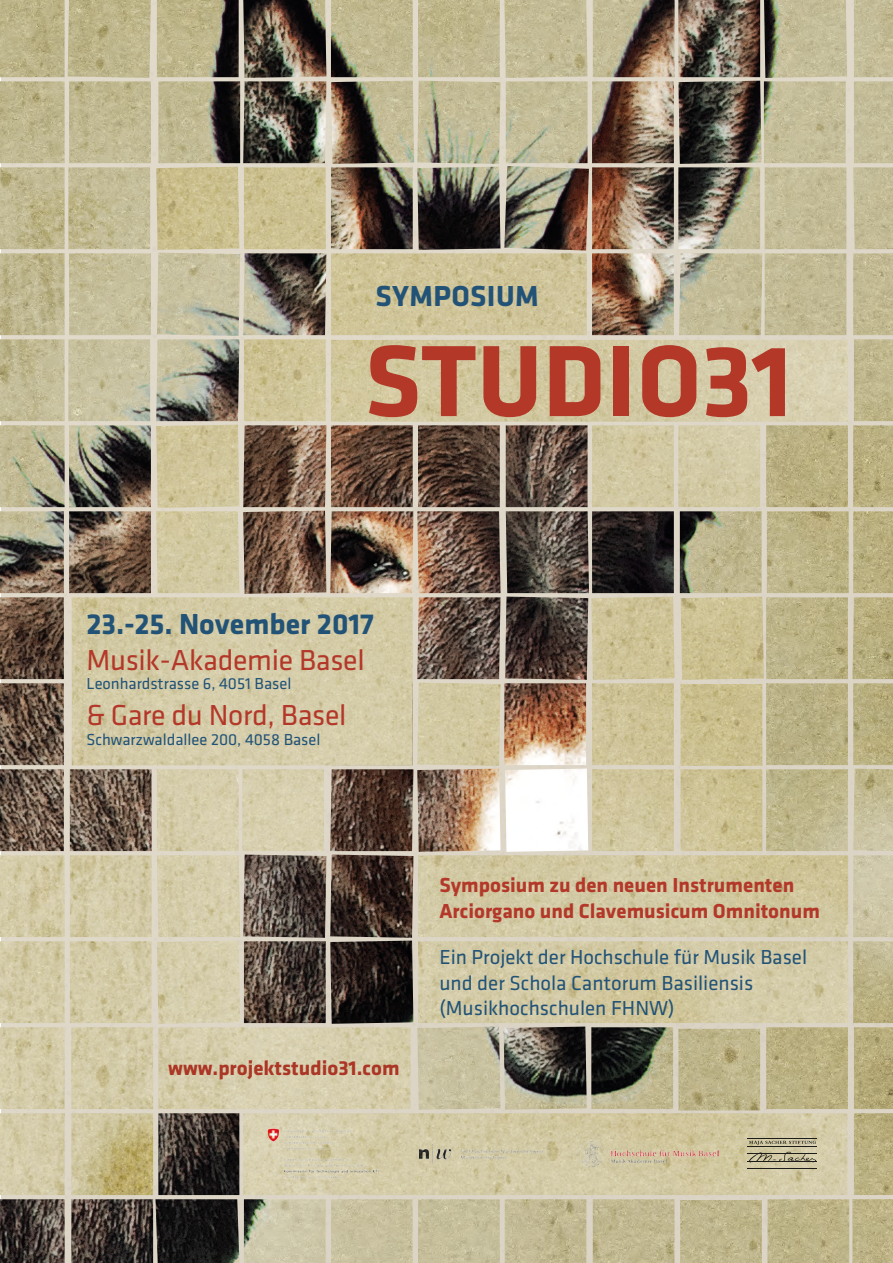
<style>
.page{position:relative;width:893px;height:1263px;background:#fff}
.page>*{position:absolute;margin:0;border:0;box-sizing:border-box;transform-origin:0 0}
.t1{font:700 105px "Klavika";letter-spacing:.005em;color:#b33828}
.t2{font:30px "Klavika";letter-spacing:-.01em;color:#b43829}
.t3{font:700 30px "Klavika";color:#225377}
.t4{font:21px/25.2px "Klavika";color:#225377}
.t5{font:700 21px/25.2px "Klavika";color:#b43829}
.t6{font:700 21px "Klavika";color:#ab3625}
.t7{font:16.5px "Klavika";color:#225377}
</style>
<div class="page">
<svg style="left:0;top:938px;width:893px;height:325px;background:#a79f82"></svg>
<img style="left:0;top:0;width:893px;height:938px">
<img style="left:0;top:167px;width:848px;height:1028px">
<img style="left:420px;top:1144px;width:123px;height:19px">
<img style="left:579px;top:1141px;width:139px;height:25px">
<img style="left:266px;top:1124px;width:113px;height:59px">
<hr style="left:748px;top:1138px;width:69px;height:1px;background:#1d1d1b">
<hr style="left:748px;top:1146px;width:69px;height:1px;background:#1d1d1b">
<hr style="left:748px;top:1153px;width:69px;height:1px;background:#1d1d1b">
<hr style="left:748px;top:1161px;width:69px;height:1px;background:#1d1d1b">
<hr style="left:748px;top:1169px;width:69px;height:1px;background:#1d1d1b">
<svg style="left:749px;top:1141px;width:67px;height:4px"></svg>
<svg style="left:749px;top:1152px;width:67px;height:9px"></svg>
<h2 class="t3" style="left:375px;top:279px;width:165px">SYMPOSIUM</h2>
<h1 class="t1" style="left:364px;top:324px;width:429px">STUDIO31</h1>
<h2 class="t3" style="left:86px;top:607px;width:289px">23.-25. November 2017</h2>
<h2 class="t2" style="left:86px;top:644px;width:280px">Musik-Akademie Basel</h2>
<p class="t7" style="left:86px;top:675px;width:206px">Leonhardstrasse 6, 4051 Basel</p>
<h2 class="t2" style="left:86px;top:700px;width:262px">&amp; Gare du Nord, Basel</h2>
<p class="t7" style="left:86px;top:731px;width:236px">Schwarzwaldallee 200, 4058 Basel</p>
<p class="t6" style="left:168px;top:1056px;width:233px">www.projektstudio31.com</p>
<p class="t5" style="left:439px;top:873px;width:382px">Symposium zu den neuen Instrumenten<br>Arciorgano und Clavemusicum Omnitonum</p>
<p class="t4" style="left:439px;top:945px;width:369px">Ein Projekt der Hochschule für Musik Basel und der Schola Cantorum Basiliensis (Musikhochschulen FHNW)</p>
</div>
